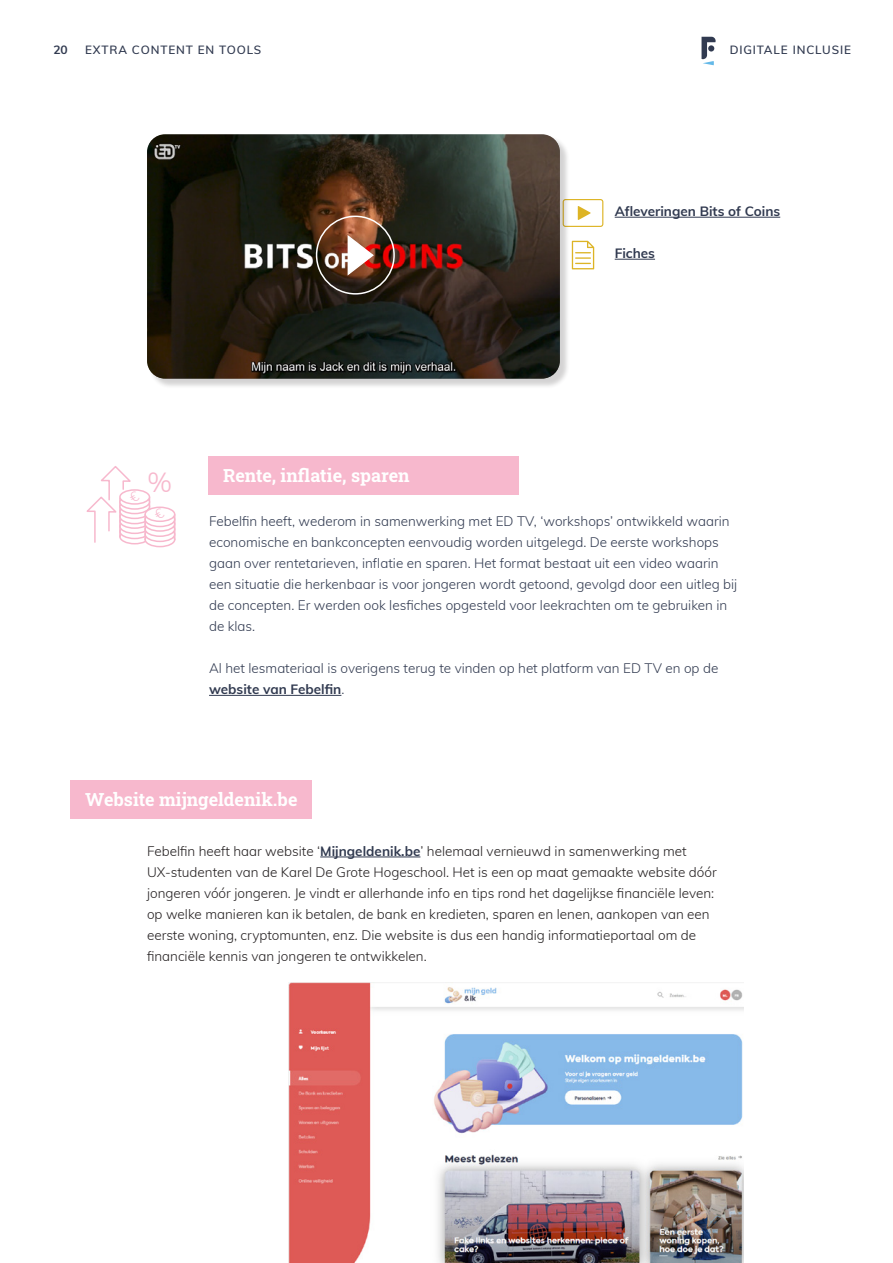
<style>
.page{position:relative;width:893px;height:1263px;background:#fff}
.page>*{position:absolute;margin:0;border:0;box-sizing:border-box;transform-origin:0 0}
.t1{font:300 27px "Muli";color:#f7b8cd}
.Body{font:700 18px "Roboto Slab";color:#fff}
.t2{font:300 13.5px/21px "Muli";color:#313a50}
.Body-2{font:300 13.5px/21px "Muli";color:#231f20}
.Body-3{font:700 13.5px "Muli";color:#313a50}
.t3{font:700 12px "Muli";color:#313a50}
.t4{font:600 11.7px "Muli";letter-spacing:.075em;color:#313a50}
.s1{font-weight:700}
.s2{font-weight:700;color:#313a50}
</style>
<div class="page">
<svg style="left:701px;top:37px;width:15px;height:28px"></svg>
<div style="left:70px;top:780px;width:242px;height:39px;background:#f7b8cd"></div>
<hr style="left:320px;top:857px;width:100px;height:1px;background:#313a50">
<img style="left:288px;top:982px;width:456px;height:281px">
<div style="left:208px;top:456px;width:311px;height:38px;background:#f7b8cd"></div>
<hr style="left:209px;top:695px;width:132px;height:1px;background:#313a50">
<svg style="left:571px;top:199px;width:32px;height:28px"></svg>
<hr style="left:615px;top:217px;width:165px;height:1px;background:#313a50">
<hr style="left:615px;top:259px;width:40px;height:1px;background:#313a50">
<svg style="left:572px;top:241px;width:22px;height:28px"></svg>
<div style="left:148px;top:136px;width:423px;height:253px;background:#231f20;opacity:.2"></div>
<img style="left:147px;top:134px;width:413px;height:245px">
<div style="left:316px;top:216px;width:79px;height:79px;border:2px solid #fff;border-radius:50%"></div>
<svg style="left:346px;top:234px;width:29px;height:43px"></svg>
<svg style="left:86px;top:466px;width:89px;height:81px"></svg>
<p class="t3" style="left:53px;top:41px;width:16px">20</p>
<p class="t4" style="left:730px;top:41px;width:123px">DIGITALE INCLUSIE</p>
<p class="t4" style="left:85px;top:42px;width:178px">EXTRA CONTENT EN TOOLS</p>
<p class="Body-3" style="left:615px;top:201px;width:167px">Afleveringen Bits of Coins</p>
<p class="Body-3" style="left:615px;top:243px;width:42px">Fiches</p>
<p class="t1" style="left:147px;top:463px;width:27px">%</p>
<p class="Body" style="left:223px;top:463px;width:188px">Rente, inflatie, sparen</p>
<p class="t2" style="left:209px;top:510px;width:530px">Febelfin heeft, wederom in samenwerking met ED TV, ‘workshops’ ontwikkeld waarin economische en bankconcepten eenvoudig worden uitgelegd. De eerste workshops gaan over rentetarieven, inflatie en sparen. Het format bestaat uit een video waarin een situatie die herkenbaar is voor jongeren wordt getoond, gevolgd door een uitleg bij de concepten. Er werden ook lesfiches opgesteld voor leekrachten om te gebruiken in de klas.</p>
<p class="t2" style="left:209px;top:656px;width:511px;line-height:21.6px">Al het lesmateriaal is overigens terug te vinden op het platform van ED TV en op de <span class="s1">website van Febelfin</span>.</p>
<p class="Body" style="left:85px;top:787px;width:214px">Website mijngeldenik.be</p>
<p class="Body-2" style="left:147px;top:840px;width:571px">Febelfin heeft haar website ‘<span class="s2">Mijngeldenik.be</span>’ helemaal vernieuwd in samenwerking met UX-studenten van de Karel De Grote Hogeschool. Het is een op maat gemaakte website dóór jongeren vóór jongeren. Je vindt er allerhande info en tips rond het dagelijkse financiële leven: op welke manieren kan ik betalen, de bank en kredieten, sparen en lenen, aankopen van een eerste woning, cryptomunten, enz. Die website is dus een handig informatieportaal om de financiële kennis van jongeren te ontwikkelen.</p>
</div>
